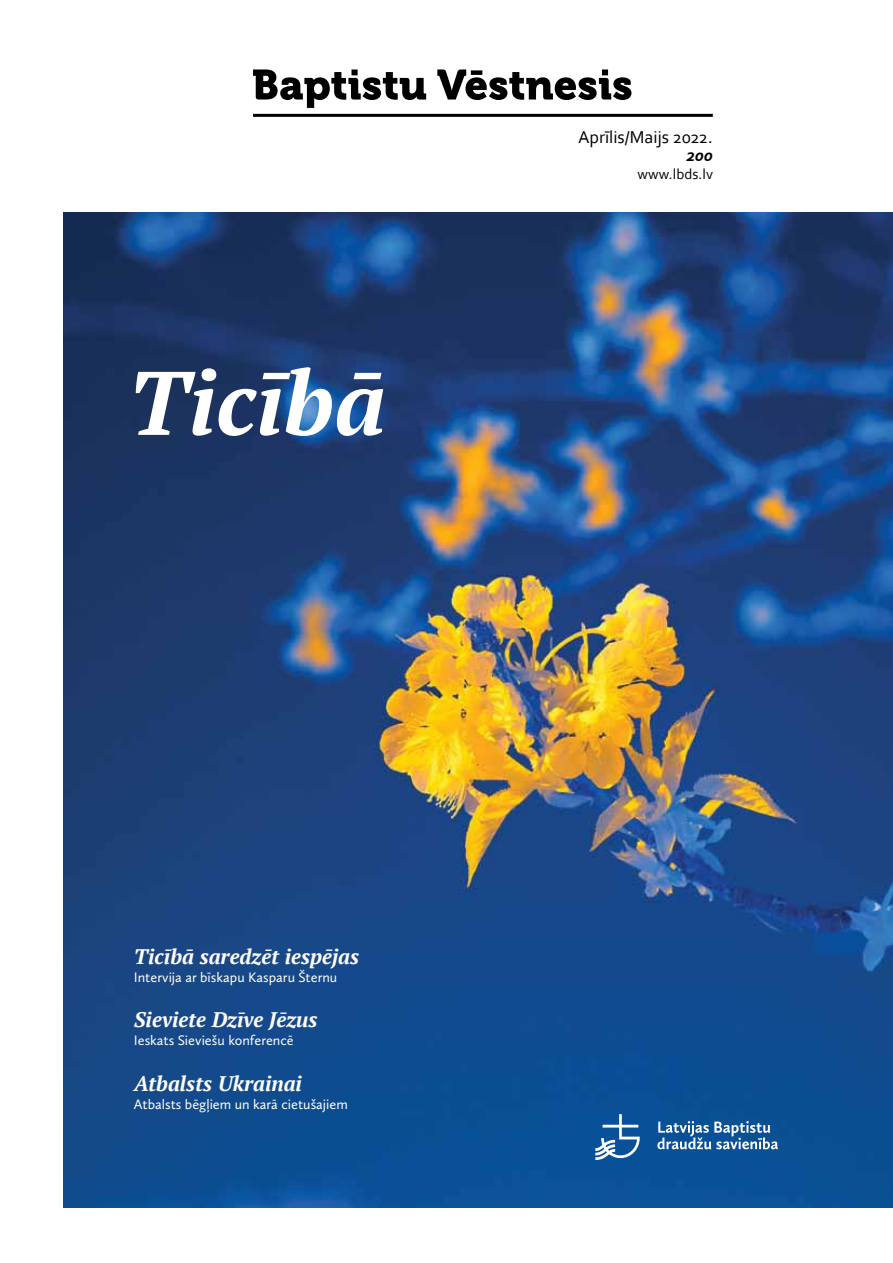
<style>
.page{position:relative;width:893px;height:1263px;background:#fff}
.page>*{position:absolute;margin:0;border:0;box-sizing:border-box;transform-origin:0 0}
.t1{font:italic 700 90px "PT Serif";color:#fff}
.t2{font:italic 700 21px "PT Serif";color:#fff}
.t3{font:18px "Corbel";color:#000}
.t4{font:italic 700 18px "Corbel";color:#000}
.t5{font:15px "Corbel";color:#000}
.t6{font:14.25px "Calluna Sans";color:#fff}
</style>
<div class="page">
<img style="left:64px;top:213px;width:829px;height:995px">
<svg style="left:253px;top:69px;width:173px;height:39px"></svg>
<svg style="left:437px;top:69px;width:194px;height:31px"></svg>
<hr style="left:253px;top:114px;width:460px;height:3px;background:#000">
<svg style="left:595px;top:1114px;width:183px;height:46px;background:#356fa9"></svg>
<h1 class="t1" style="left:128px;top:345px;width:259px">Ticībā</h1>
<p class="t3" style="left:578px;top:126px;width:136px">Aprīlis/Maijs 2022.</p>
<p class="t4" style="left:686px;top:144px;width:28px">200</p>
<p class="t5" style="left:637px;top:165px;width:77px">www.lbds.lv</p>
<h2 class="t2" style="left:134px;top:943px;width:227px">Ticībā saredzēt iespējas</h2>
<p class="t6" style="left:134px;top:969px;width:205px">Intervija ar bīskapu Kasparu Šternu</p>
<h2 class="t2" style="left:134px;top:1006px;width:185px">Sieviete Dzīve Jēzus</h2>
<p class="t6" style="left:134px;top:1032px;width:161px">Ieskats Sieviešu konferencē</p>
<h2 class="t2" style="left:134px;top:1069px;width:170px">Atbalsts Ukrainai</h2>
<p class="t6" style="left:134px;top:1095px;width:215px">Atbalsts bēgļiem un karā cietušajiem</p>
</div>
